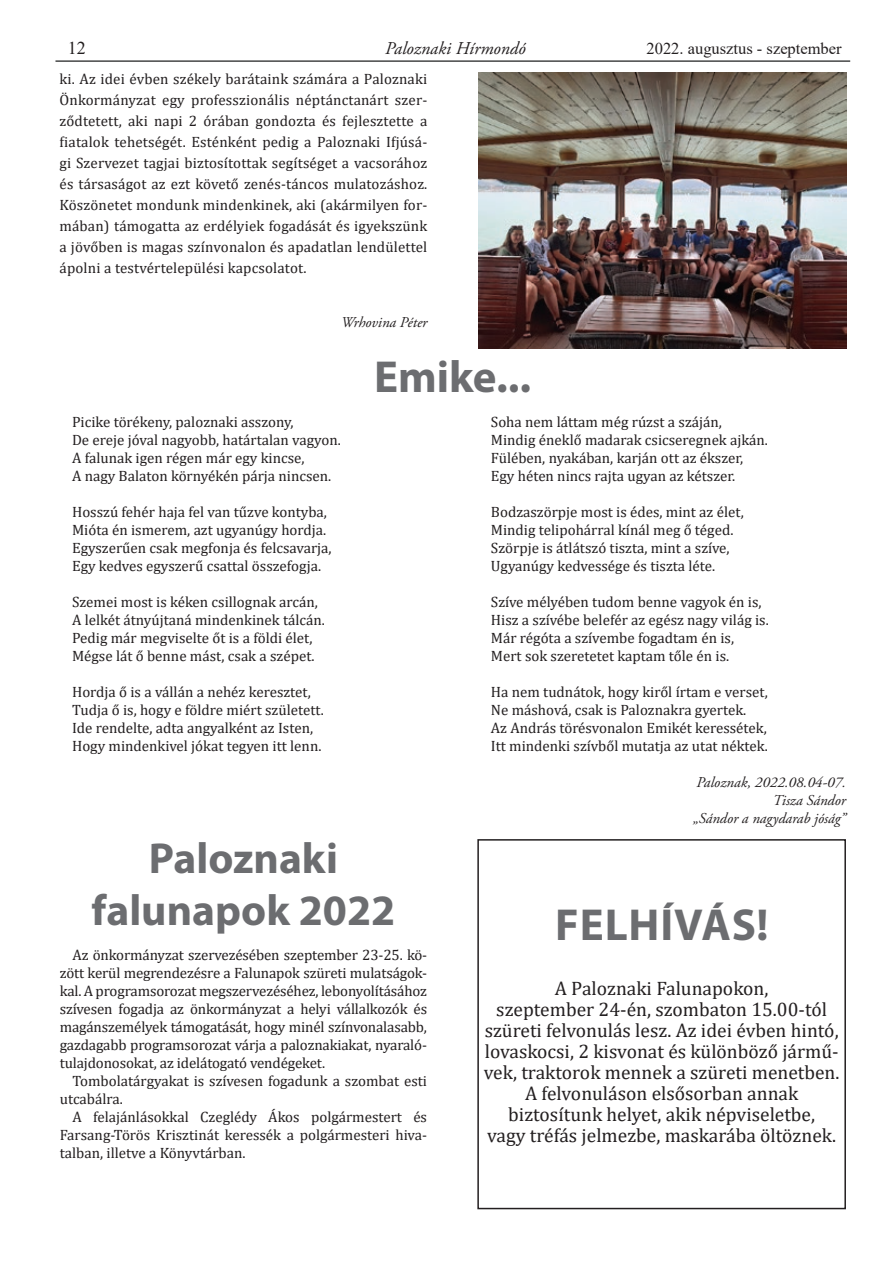
<style>
.page{position:relative;width:893px;height:1263px;background:#fff}
.page>*{position:absolute;margin:0;border:0;box-sizing:border-box;transform-origin:0 0}
.t1{font:700 45px "Myriad Pro";letter-spacing:.02em;color:#6c6d70}
.t2{font:700 43.5px/52.2px "Myriad Pro";color:#6c6d70;text-align:center}
.t3{font:19.5px/21px "Cambria";color:#231f20;text-align:center}
.t4{font:italic 18px "Adobe Garamond Pro";color:#231f20}
.t5{font:18px "Times New Roman";color:#231f20}
.t6{font:16.5px "Times New Roman";color:#231f20}
.t7{font:15px/18px "Cambria";color:#231f20}
.t8{font:italic 15px/18px "Adobe Garamond Pro";color:#231f20;text-align:right}
</style>
<div class="page">
<hr style="left:55px;top:60px;width:795px;height:2px;background:#454647">
<img style="left:478px;top:72px;width:368px;height:276px">
<div style="left:477px;top:839px;width:369px;height:370px;border:2px solid #231f20"></div>
<p class="t5" style="left:68px;top:35px;width:19px">12</p>
<p class="t4" style="left:385px;top:37px;width:142px">Paloznaki Hírmondó</p>
<p class="t6" style="left:646px;top:37px;width:197px">2022. augusztus - szeptember</p>
<p class="t7" style="left:60px;top:68px;width:369px;line-height:21px;text-align:justify">ki. Az idei évben székely barátaink számára a Paloznaki Önkormányzat egy professzionális néptánctanárt szer&shy;ződtetett, aki napi 2 órában gondozta és fejlesztette a fiatalok tehetségét. Esténként pedig a Paloznaki Ifjúsá&shy;gi Szervezet tagjai biztosítottak segítséget a vacsorához és társaságot az ezt követő zenés-táncos mulatozáshoz.<br>Köszönetet mondunk mindenkinek, aki (akármilyen for&shy;mában) támogatta az erdélyiek fogadását és igyekszünk a jövőben is magas színvonalon és apadatlan lendülettel ápolni a testvértelepülési kapcsolatot.</p>
<p class="t8" style="left:341px;top:314px;width:88px">Wrhovina Péter</p>
<p class="t7" style="left:72px;top:413px;width:270px">Picike törékeny, paloznaki asszony,<br>De ereje jóval nagyobb, határtalan vagyon.<br>A falunak igen régen már egy kincse,<br>A nagy Balaton környékén párja nincsen.</p>
<p class="t7" style="left:72px;top:503px;width:261px">Hosszú fehér haja fel van tűzve kontyba, Mióta én ismerem, azt ugyanúgy hordja.<br>Egyszerűen csak megfonja és felcsavarja, Egy kedves egyszerű csattal összefogja.</p>
<p class="t7" style="left:72px;top:593px;width:254px">Szemei most is kéken csillognak arcán, A lelkét átnyújtaná mindenkinek tálcán.<br>Pedig már megviselte őt is a földi élet, Mégse lát ő benne mást, csak a szépet.</p>
<p class="t7" style="left:72px;top:683px;width:253px">Hordja ő is a vállán a nehéz keresztet, Tudja ő is, hogy e földre miért született.<br>Ide rendelte, adta angyalként az Isten, Hogy mindenkivel jókat tegyen itt lenn.</p>
<h1 class="t1" style="left:374px;top:348px;width:158px">Emike...</h1>
<p class="t7" style="left:491px;top:413px;width:279px">Soha nem láttam még rúzst a száján, Mindig éneklő madarak csicseregnek ajkán.<br>Fülében, nyakában, karján ott az ékszer, Egy héten nincs rajta ugyan az kétszer.</p>
<p class="t7" style="left:491px;top:503px;width:254px">Bodzaszörpje most is édes, mint az élet, Mindig telipohárral kínál meg ő téged.<br>Szörpje is átlátszó tiszta, mint a szíve, Ugyanúgy kedvessége és tiszta léte.</p>
<p class="t7" style="left:491px;top:593px;width:279px">Szíve mélyében tudom benne vagyok én is, Hisz a szívébe belefér az egész nagy világ is.<br>Már régóta a szívembe fogadtam én is,<br>Mert sok szeretetet kaptam tőle én is.</p>
<p class="t7" style="left:491px;top:683px;width:278px">Ha nem tudnátok, hogy kiről írtam e verset, Ne máshová, csak is Paloznakra gyertek.<br>Az András törésvonalon Emikét keressétek, Itt mindenki szívből mutatja az utat néktek.</p>
<p class="t8" style="left:693px;top:774px;width:154px">Paloznak, 2022.08.04-07.<br>Tisza Sándor<br>„Sándor a nagydarab jóság”</p>
<h2 class="t2" style="left:92px;top:830px;width:305px">Paloznaki falunapok 2022</h2>
<p class="t7" style="left:60px;top:945px;width:369px;text-align:justify;text-indent:13px">Az önkormányzat szervezésében szeptember 23-25. kö&shy;zött kerül megrendezésre a Falunapok szüreti mulatságok&shy;kal. A programsorozat megszervezéséhez, lebonyolításához szívesen fogadja az önkormányzat a helyi vállalkozók és magánszemélyek támogatását, hogy minél színvonalasabb, gazdagabb programsorozat várja a paloznakiakat, nyaraló&shy;tulajdonosokat, az idelátogató vendégeket.</p>
<p class="t7" style="left:60px;top:1071px;width:369px;text-indent:13px">Tombolatárgyakat is szívesen fogadunk a szombat esti utcabálra.</p>
<p class="t7" style="left:60px;top:1107px;width:369px;text-align:justify;text-indent:13px">A felajánlásokkal Czeglédy Ákos polgármestert és Farsang-Törös Krisztinát keressék a polgármesteri hiva&shy;talban, illetve a Könyvtárban.</p>
<h1 class="t1" style="left:555px;top:895px;width:215px">FELHÍVÁS!</h1>
<p class="t3" style="left:484px;top:978px;width:357px">A Paloznaki Falunapokon,<br>szeptember 24-én, szombaton 15.00-tól szüreti felvonulás lesz. Az idei évben hintó, lovaskocsi, 2 kisvonat és különböző jármű&shy;vek, traktorok mennek a szüreti menetben.<br>A felvonuláson elsősorban annak biztosítunk helyet, akik népviseletbe,<br>vagy tréfás jelmezbe, maskarába öltöznek.</p>
</div>
